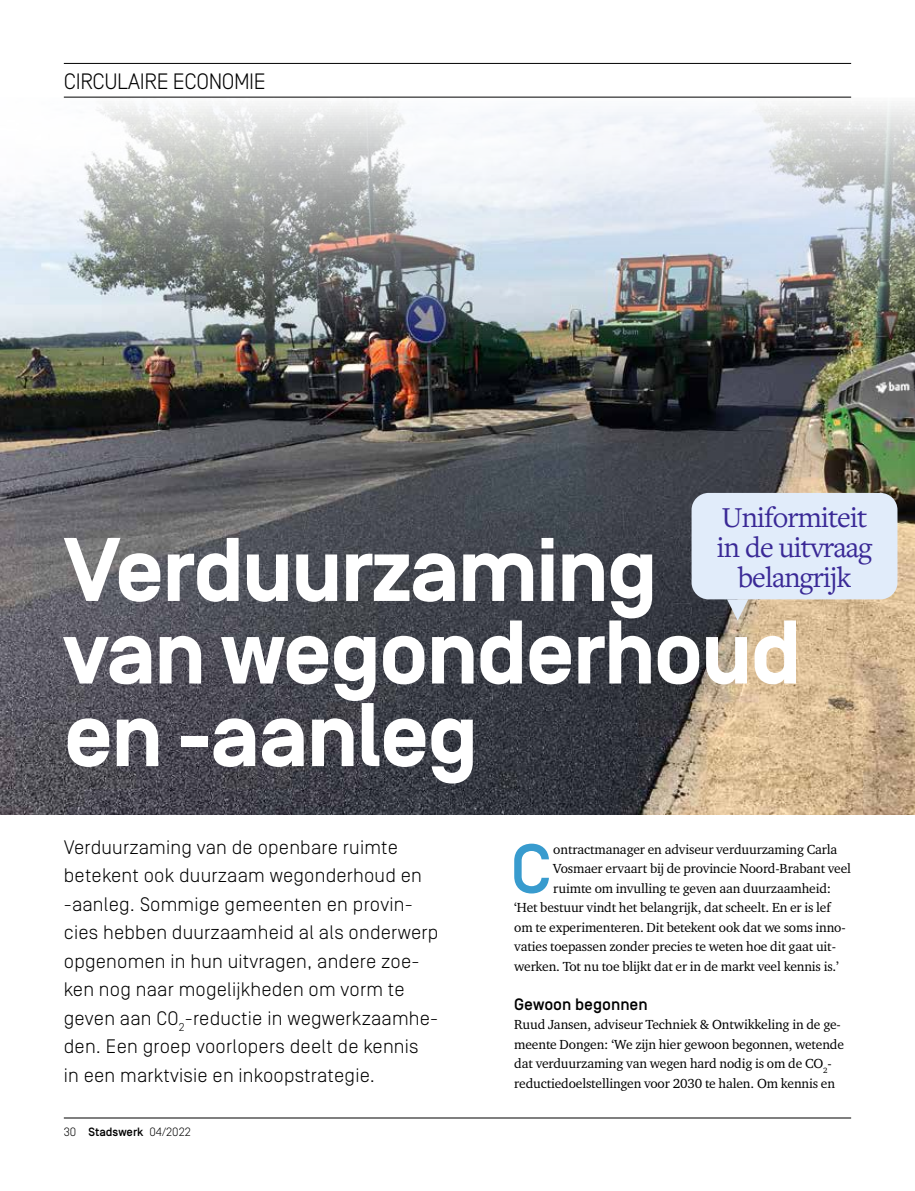
<style>
.page{position:relative;width:915px;height:1191px;background:#fff}
.page>*{position:absolute;margin:0;border:0;box-sizing:border-box;transform-origin:0 0}
.t1{font:700 90px/82.5px "Simplon BP";letter-spacing:-.02em;color:#fff}
.t2{font:500 69.15px "Simplon BP";color:#389bce}
.t3{font:30px/30px "Freight Text Pro";letter-spacing:-.03em;color:#3a2996;text-align:center}
.t4{font:300 22.2px "Simplon BP";letter-spacing:-.02em;color:#000}
.t5{font:300 19.5px/28.5px "Simplon BP";letter-spacing:.01em;color:#000}
.t6{font:500 16.5px "Simplon BP";color:#000}
.t7{font:13.5px/19.5px "Charter ITC Std";letter-spacing:-.01em;color:#000}
.t8{font:300 12px "Simplon BP";color:#000}
.s1{font-weight:500}
</style>
<div class="page">
<hr style="left:64px;top:1117px;width:786px;height:1px;background:#000">
<hr style="left:64px;top:63px;width:786px;height:1px;background:#000">
<img style="left:0;top:97px;width:914px;height:717px">
<div style="left:691px;top:493px;width:206px;height:106px;background:#e1ecfa;border-radius:17px"></div>
<svg style="left:726px;top:599px;width:22px;height:21px"></svg>
<h3 class="t4" style="left:64px;top:68px;width:203px">CIRCULAIRE ECONOMIE</h3>
<h3 class="t3" style="left:716px;top:501px;width:157px">Uniformiteit in de uitvraag belangrijk</h3>
<h1 class="t1" style="left:64px;top:532px;width:738px">Verduurzaming van wegonderhoud en -aanleg</h1>
<p class="t5" style="left:64px;top:832px;width:376px">Verduurzaming van de openbare ruimte betekent ook duurzaam wegonderhoud en -aanleg. Sommige gemeenten en provin&shy;cies hebben duurzaamheid al als onderwerp opgenomen in hun uitvragen, andere zoe&shy;ken nog naar mogelijkheden om vorm te geven aan CO<sub>2</sub>-reductie in wegwerkzaamhe&shy;den. Een groep voorlopers deelt de kennis in een marktvisie en inkoopstrategie.</p>
<p class="t8" style="left:64px;top:1125px;width:128px">30 <span class="s1">Stadswerk</span> 04/2022</p>
<h2 class="t2" style="left:510px;top:829px;width:43px">C</h2>
<p class="t7" style="left:553px;top:839px;width:285px">ontractmanager en adviseur verduurzaming Carla</p>
<p class="t7" style="left:553px;top:858px;width:299px">Vosmaer ervaart bij de provincie Noord-Brabant veel</p>
<p class="t7" style="left:553px;top:878px;width:279px">ruimte om invulling te geven aan duurzaamheid:</p>
<p class="t7" style="left:514px;top:897px;width:318px">‘Het bestuur vindt het belangrijk, dat scheelt. En er is lef</p>
<p class="t7" style="left:514px;top:917px;width:333px">om te experimenteren. Dit betekent ook dat we soms inno-</p>
<p class="t7" style="left:514px;top:936px;width:323px">vaties toepassen zonder precies te weten hoe dit gaat uit-</p>
<p class="t7" style="left:514px;top:956px;width:326px">werken. Tot nu toe blijkt dat er in de markt veel kennis is.’</p>
<p class="t6" style="left:514px;top:994px;width:135px">Gewoon begonnen</p>
<p class="t7" style="left:514px;top:1014px;width:331px">Ruud Jansen, adviseur Techniek &amp; Ontwikkeling in de ge&shy;meente Dongen: ‘We zijn hier gewoon begonnen, wetende dat verduurzaming van wegen hard nodig is om de CO<sub>2</sub>- reductiedoelstellingen voor 2030 te halen. Om kennis en</p>
</div>
